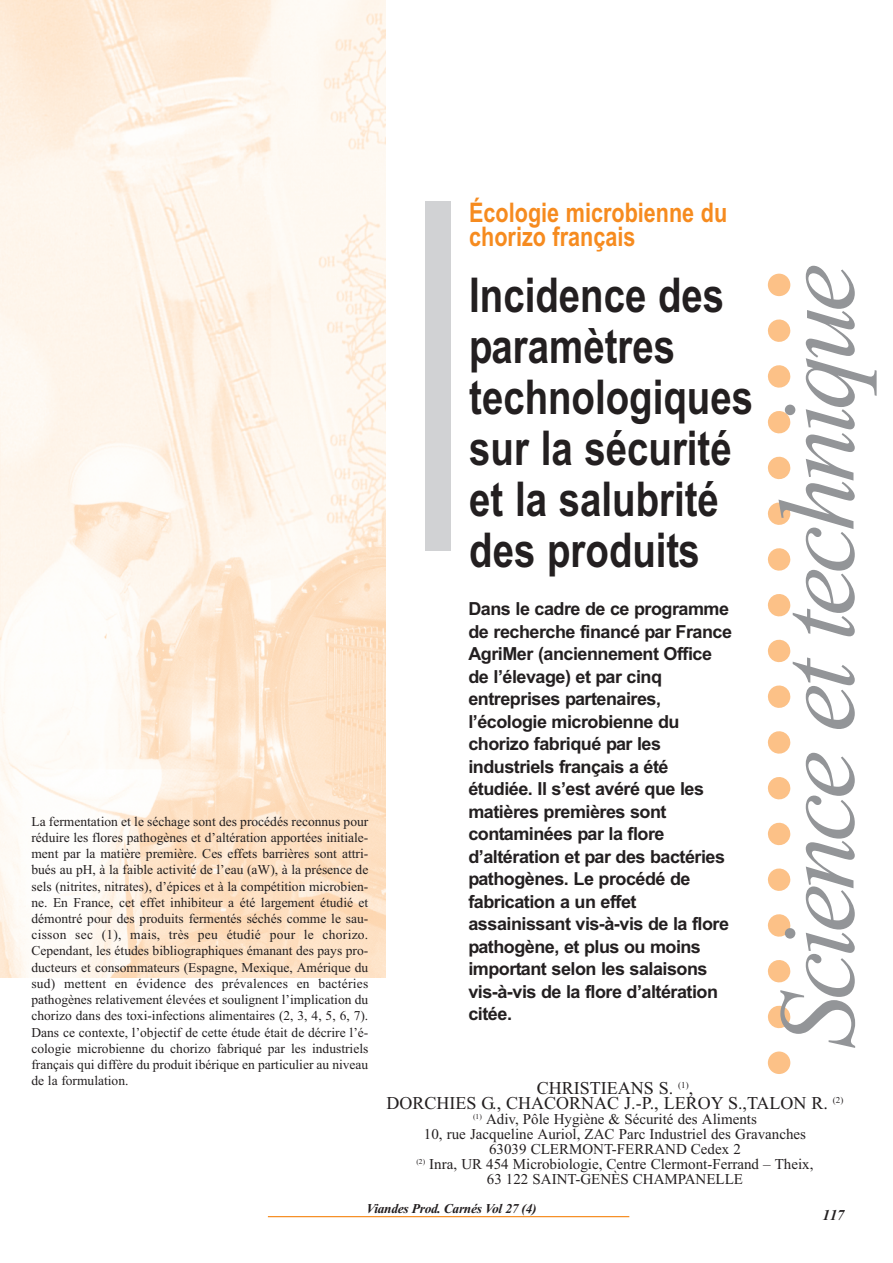
<style>
.page{position:relative;width:893px;height:1263px;background:#fff}
.page>*{position:absolute;margin:0;border:0;box-sizing:border-box;transform-origin:0 0}
.t1{font:italic 108px "Times New Roman";letter-spacing:-.05em;color:#939598}
.t2{font:700 48px/51px "Arial";color:#231f20;scale:.8 1}
.t3{font:700 27px/24px "Arial";color:#f68b1f;scale:.8 1}
.t4{font:700 18px/22.5px "Arial";letter-spacing:-.03em;color:#231f20}
.t5{font:18px/15px "Times New Roman";color:#231f20;text-align:center}
.t6{font:15px/15px "Times New Roman";color:#231f20;text-align:center}
.t7{font:italic 700 15px "Times New Roman";color:#231f20}
.t8{font:13.5px/16.2px "Times New Roman";color:#231f20;text-align:justify}
.t9{font:italic 700 13.5px "Times New Roman";letter-spacing:-.025em;color:#231f20}
</style>
<div class="page">
<img style="left:0;top:0;width:385px;height:977px">
<div style="left:425px;top:201px;width:26px;height:350px;background:#d1d2d4"></div>
<svg style="left:768px;top:319px;width:22px;height:755px"></svg>
<svg style="left:768px;top:274px;width:22px;height:22px"></svg>
<hr style="left:268px;top:1216px;width:361px;height:1px;background:#f68b1f">
<p class="t8" style="left:31px;top:813px;width:338px">La fermentation et le séchage sont des procédés reconnus pour réduire les flores pathogènes et d’altération apportées initiale&shy;ment par la matière première. Ces effets barrières sont attri&shy;bués au pH, à la faible activité de l’eau (aW), à la présence de sels (nitrites, nitrates), d’épices et à la compétition microbien&shy;ne. En France, cet effet inhibiteur a été largement étudié et démontré pour des produits fermentés séchés comme le sau&shy;cisson sec (1), mais, très peu étudié pour le chorizo.<br>Cependant, les études bibliographiques émanant des pays pro&shy;ducteurs et consommateurs (Espagne, Mexique, Amérique du sud) mettent en évidence des prévalences en bactéries pathogènes relativement élevées et soulignent l’implication du chorizo dans des toxi-infections alimentaires (2, 3, 4, 5, 6, 7).<br>Dans ce contexte, l’objectif de cette étude était de décrire l’é&shy;cologie microbienne du chorizo fabriqué par les industriels français qui diffère du produit ibérique en particulier au niveau de la formulation.</p>
<h3 class="t3" style="left:469px;top:201px;width:324px">Écologie microbienne du chorizo français</h3>
<h2 class="t2" style="left:469px;top:270px;width:356px">Incidence des paramètres technologiques sur la sécurité et la salubrité des produits</h2>
<p class="t4" style="left:468px;top:598px;width:265px">Dans le cadre de ce programme de recherche financé par France<br>AgriMer (anciennement Office de l’élevage) et par cinq entreprises partenaires, l’écologie microbienne du chorizo fabriqué par les industriels français a été étudiée. Il s’est avéré que les matières premières sont contaminées par la flore d’altération et par des bactéries pathogènes. Le procédé de fabrication a un effet assainissant vis-à-vis de la flore pathogène, et plus ou moins important selon les salaisons vis-à-vis de la flore d’altération citée.</p>
<h1 class="t1" style="left:753px;top:1049px;width:786px;rotate:-90deg">Science et technique</h1>
<h3 class="t5" style="left:386px;top:1080px;width:458px">CHRISTIEANS S. <sup>(1)</sup>,<br>DORCHIES G., CHACORNAC J.-P., LEROY S.,TALON R. <sup>(2)</sup></h3>
<p class="t6" style="left:416px;top:1111px;width:399px"><sup>(1)</sup> Adiv, Pôle Hygiène &amp; Sécurité des Aliments<br>10, rue Jacqueline Auriol, ZAC Parc Industriel des Gravanches 63039 CLERMONT-FERRAND Cedex 2<br><sup>(2)</sup> Inra, UR 454 Microbiologie, Centre Clermont-Ferrand – Theix, 63 122 SAINT-GENÈS CHAMPANELLE</p>
<p class="t9" style="left:367px;top:1201px;width:172px">Viandes Prod. Carnés Vol 27 (4)</p>
<p class="t7" style="left:823px;top:1206px;width:23px">117</p>
</div>
